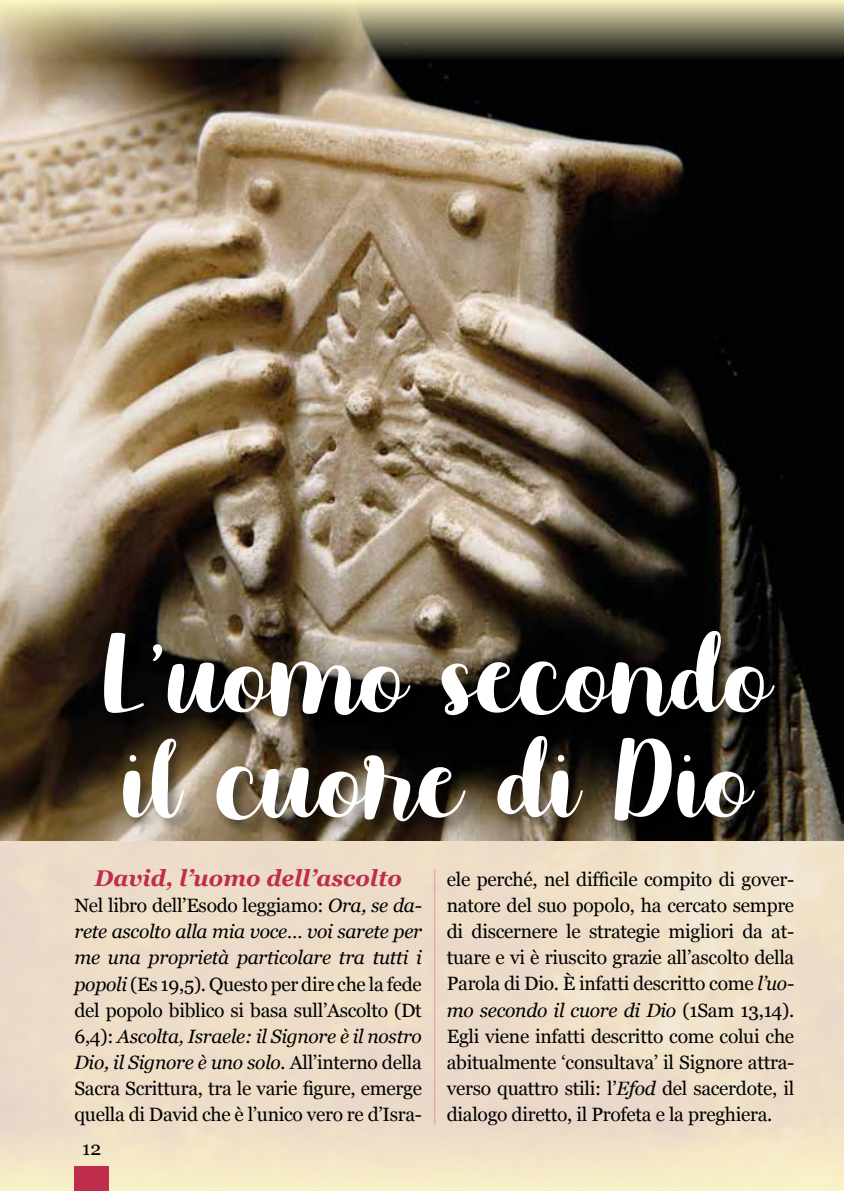
<style>
.page{position:relative;width:844px;height:1191px;background:#fff}
.page>*{position:absolute;margin:0;border:0;box-sizing:border-box;transform-origin:0 0}
.t1{font:136.5px/105px "Moonbright Demo";color:#fff}
.t2{font:italic 700 22.75px "Georgia";color:#bf2d4d}
.t3{font:19.25px/26.1px "Georgia";letter-spacing:-.015em;color:#000;text-align:justify}
.s1{font-style:italic}
</style>
<div class="page">
<div style="left:0;top:0;width:843px;height:1191px;background:#eddcc9"></div>
<img style="left:0;top:60px;width:843px;height:781px">
<div style="left:0;top:1121px;width:843px;height:70px;background:#f3e6c8"></div>
<div style="left:74px;top:1166px;width:35px;height:25px;background:#bf2d4d"></div>
<svg style="left:0;top:0;width:843px;height:60px;background:#8c876a"></svg>
<hr style="left:434px;top:869px;width:1px;height:255px;background:#df9a9e">
<div style="left:103px;top:630px;width:686px;height:206px;background:#000;opacity:.4"></div>
<h1 class="t1" style="left:101px;top:621px;width:668px">L’uomo secondo il cuore di Dio</h1>
<p class="t2" style="left:94px;top:863px;width:309px">David, l’uomo dell’ascolto</p>
<p class="t3" style="left:74px;top:893px;width:349px">Nel libro dell’Esodo leggiamo: <span class="s1">Ora, se da&shy;rete ascolto alla mia voce… voi sarete per me una proprietà particolare tra tutti i popoli</span> (Es 19,5). Questo per dire che la fede del popolo biblico si basa sull’Ascolto (Dt 6,4): <span class="s1">Ascolta, Israele: il Signore è il nostro Dio, il Signore è uno solo.</span> All’interno della Sacra Scrittura, tra le varie figure, emerge quella di David che è l’unico vero re d’Isra-</p>
<p class="t3" style="left:82px;top:1136px;width:21px">12</p>
<p class="t3" style="left:446px;top:866px;width:349px">ele perché, nel difficile compito di gover&shy;natore del suo popolo, ha cercato sempre di discernere le strategie migliori da at&shy;tuare e vi è riuscito grazie all’ascolto della Parola di Dio. È infatti descritto come <span class="s1">l’uo&shy;mo secondo il cuore di Dio</span> (1Sam 13,14).<br>Egli viene infatti descritto come colui che abitualmente ‘consultava’ il Signore attra&shy;verso quattro stili: l’<span class="s1">Efod</span> del sacerdote, il dialogo diretto, il Profeta e la preghiera.</p>
</div>
